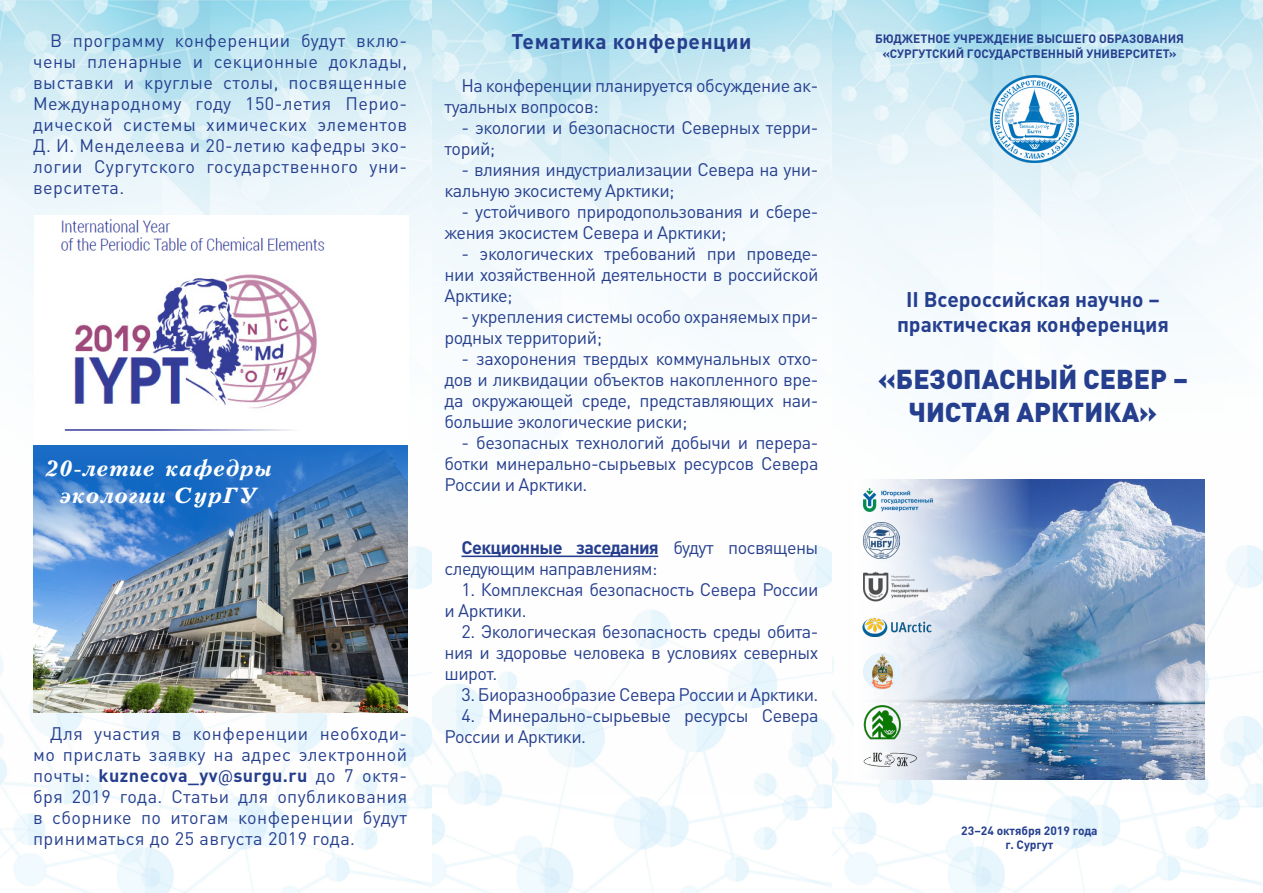
<style>
.page{position:relative;width:1263px;height:893px;background:#fff}
.page>*{position:absolute;margin:0;border:0;box-sizing:border-box;transform-origin:0 0}
.t1{font:900 27px "DIN Pro";color:#253f8e}
.t2{font:700 21px "DIN Pro";color:#253f8e}
.t3{font:italic 700 21px/27px "Peterburg";letter-spacing:.025em;color:#fff;text-align:center}
.t4{font:700 21px "DIN Pro";letter-spacing:.025em;color:#253f8e}
.t5{font:18px/21px "DIN Pro";letter-spacing:-.025em;color:#253f8e}
.t6{font:700 12px "DIN Pro";color:#253f8e}
.s1{font-weight:700}
.s2{font-family:"Roboto";font-size:16.5px}
</style>
<div class="page">
<img style="left:0;top:0;width:1263px;height:893px">
<hr style="left:461px;top:556px;width:197px;height:1px;background:#253f8e">
<img style="left:990px;top:75px;width:88px;height:88px">
<img style="left:34px;top:215px;width:374px;height:49px">
<img style="left:33px;top:264px;width:375px;height:448px">
<img style="left:1029px;top:479px;width:176px;height:301px">
<svg style="left:854px;top:479px;width:175px;height:301px"></svg>
<img style="left:860px;top:615px;width:79px;height:21px">
<img style="left:863px;top:488px;width:70px;height:23px">
<img style="left:863px;top:572px;width:65px;height:33px">
<img style="left:863px;top:523px;width:36px;height:36px">
<img style="left:863px;top:752px;width:55px;height:18px">
<img style="left:861px;top:652px;width:41px;height:39px">
<img style="left:864px;top:704px;width:37px;height:35px">
<svg style="left:33px;top:445px;width:375px;height:97px;background:#407cc0"></svg>
<p class="t5" style="left:33px;top:28px;width:375px;text-align:justify;text-indent:17px">В программу конференции будут вклю&shy;чены пленарные и секционные доклады, выставки и круглые столы, посвященные Международному году 150-летия Перио&shy;дической системы химических элементов Д. И. Менделеева и 20-летию кафедры эко&shy;логии Сургутского государственного уни&shy;верситета.</p>
<p class="t3" style="left:46px;top:455px;width:227px">20-летие кафедры экологии СурГУ</p>
<p class="t5" style="left:33px;top:721px;width:375px;text-align:justify;text-indent:17px">Для участия в конференции необходи&shy;мо прислать заявку на адрес электронной почты: <span class="s1">kuznecova_yv</span><span class="s2">@</span><span class="s1">surgu.ru</span> до 7 октя&shy;бря 2019 года. Статьи для опубликования в сборнике по итогам конференции будут приниматься до 25 августа 2019 года.</p>
<p class="t4" style="left:511px;top:24px;width:241px">Тематика конференции</p>
<p class="t5" style="left:444px;top:73px;width:375px;text-indent:17px">На конференции планируется обсуждение ак&shy;туальных вопросов:</p>
<p class="t5" style="left:444px;top:115px;width:375px;text-indent:17px">- экологии и безопасности Северных терри&shy;торий;</p>
<p class="t5" style="left:444px;top:157px;width:375px;text-indent:17px">- влияния индустриализации Севера на уни&shy;кальную экосистему Арктики;</p>
<p class="t5" style="left:444px;top:199px;width:375px;text-indent:17px">- устойчивого природопользования и сбере&shy;жения экосистем Севера и Арктики;</p>
<p class="t5" style="left:444px;top:241px;width:375px;text-align:justify;text-indent:17px">- экологических требований при проведе&shy;нии хозяйственной деятельности в российской Арктике;</p>
<p class="t5" style="left:444px;top:304px;width:375px;text-indent:17px">- укрепления системы особо охраняемых при&shy;родных территорий;</p>
<p class="t5" style="left:444px;top:346px;width:375px;text-align:justify;text-indent:17px">- захоронения твердых коммунальных отхо&shy;дов и ликвидации объектов накопленного вре&shy;да окружающей среде, представляющих наи&shy;большие экологические риски;</p>
<p class="t5" style="left:444px;top:430px;width:375px;text-align:justify;text-indent:17px">- безопасных технологий добычи и перера&shy;ботки минерально-сырьевых ресурсов Севера России и Арктики.</p>
<p class="t5" style="left:444px;top:535px;width:375px;text-indent:17px"><span class="s1">Секционные заседания</span> будут посвящены следующим направлениям:</p>
<p class="t5" style="left:444px;top:577px;width:375px;text-indent:17px">1. Комплексная безопасность Севера России и Арктики.</p>
<p class="t5" style="left:444px;top:619px;width:375px;text-align:justify;text-indent:17px">2. Экологическая безопасность среды обита&shy;ния и здоровье человека в условиях северных широт.</p>
<p class="t5" style="left:461px;top:682px;width:358px">3. Биоразнообразие Севера России и Арктики.</p>
<p class="t5" style="left:444px;top:703px;width:375px;text-indent:17px">4. Минерально-сырьевые ресурсы Севера<br>России и Арктики.</p>
<p class="t6" style="left:875px;top:29px;width:310px">БЮДЖЕТНОЕ УЧРЕЖДЕНИЕ ВЫСШЕГО ОБРАЗОВАНИЯ</p>
<p class="t6" style="left:882px;top:43px;width:296px">«СУРГУТСКИЙ ГОСУДАРСТВЕННЫЙ УНИВЕРСИТЕТ»</p>
<p class="t2" style="left:906px;top:282px;width:255px">II Всероссийская научно –</p>
<p class="t2" style="left:897px;top:307px;width:273px">практическая конференция</p>
<p class="t1" style="left:878px;top:356px;width:312px">«БЕЗОПАСНЫЙ СЕВЕР –</p>
<p class="t1" style="left:908px;top:389px;width:250px">ЧИСТАЯ АРКТИКА»</p>
<p class="t6" style="left:961px;top:821px;width:138px">23–24 октября 2019 года</p>
<p class="t6" style="left:1006px;top:835px;width:49px">г. Сургут</p>
</div>
